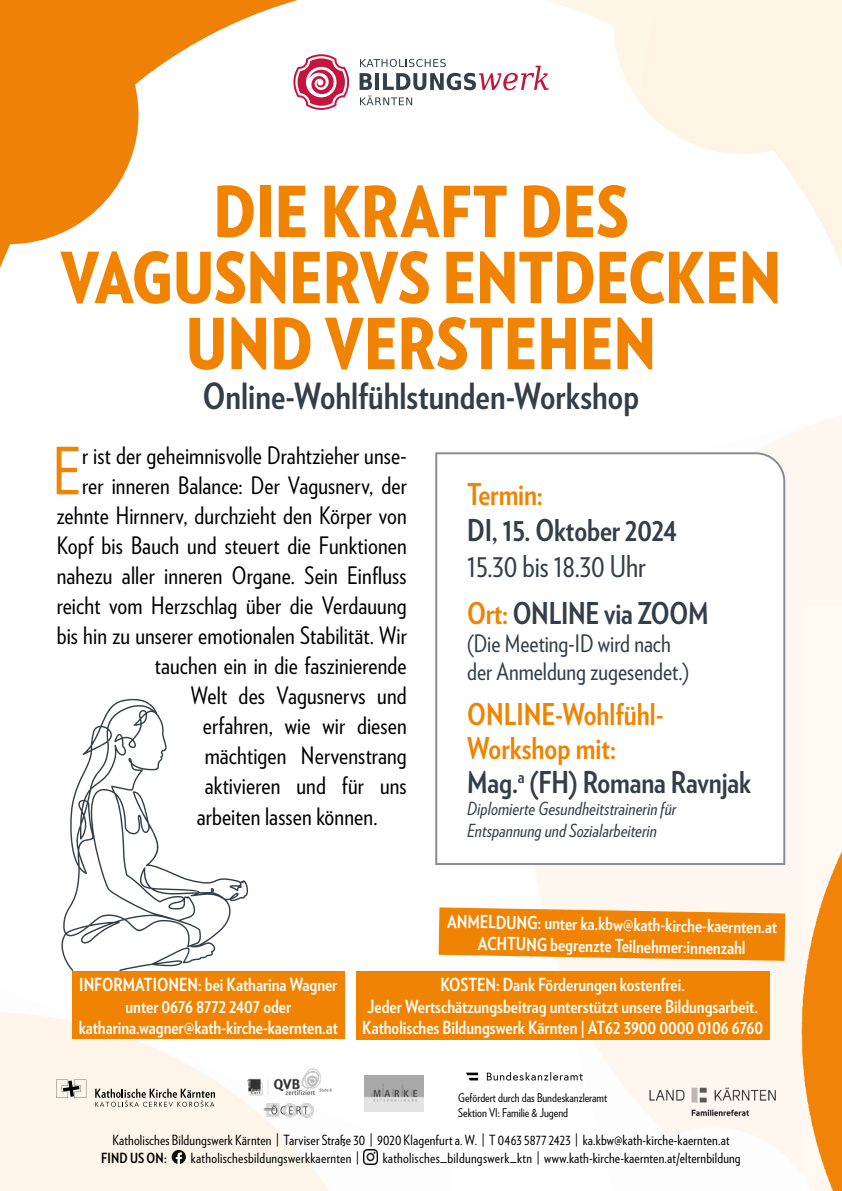
<style>
.page{position:relative;width:842px;height:1191px;background:#fff}
.page>*{position:absolute;margin:0;border:0;box-sizing:border-box;transform-origin:0 0}
.t1{font:900 70px/66px "Verlag Condensed";letter-spacing:-.005em;color:#f08301;text-align:center}
.t2{font:65px "Verlag Condensed";color:#f08301}
.t3{font:700 36px "Verlag Condensed";color:#323e48}
.t4{font:700 30px/34px "Verlag Condensed";letter-spacing:-.005em;color:#f08301}
.t5{font:30px/47.4px "Verlag Condensed";letter-spacing:-.005em;color:#323e48}
.t6{font:700 30px "Verlag Condensed";letter-spacing:-.005em;color:#323e48}
.t7{font:24px "Verlag Condensed";letter-spacing:.005em;color:#000}
.t8{font:24px/28px "Verlag Condensed";color:#323e48}
.t9{font:700 18px/21.6px "Verlag Condensed";color:#fff;text-align:center}
.t10{font:italic 18px/21.6px "Verlag Condensed";letter-spacing:.005em;color:#323e48}
.t11{font:14px "Verlag Condensed";letter-spacing:.01em;color:#000}
.t12{font:700 14px "Verlag Condensed";letter-spacing:.015em;color:#000}
.t13{font:12px/14.4px "Verlag Condensed";color:#000}
.s1{font-weight:700;color:#f08301}
.s2{font-weight:700}
.s3{color:#323e48}
</style>
<div class="page">
<img style="left:51px;top:0;width:212px;height:69px">
<img style="left:263px;top:0;width:35px;height:12px">
<img style="left:0;top:0;width:51px;height:268px">
<img style="left:6px;top:49px;width:150px;height:203px">
<img style="left:808px;top:192px;width:34px;height:65px">
<svg style="left:838px;top:257px;width:4px;height:10px"></svg>
<img style="left:0;top:988px;width:424px;height:203px">
<div style="left:790px;top:416px;width:52px;height:190px;background:#fdf7ef"></div>
<img style="left:514px;top:717px;width:287px;height:364px">
<img style="left:788px;top:714px;width:13px;height:57px">
<img style="left:597px;top:1077px;width:204px;height:97px">
<img style="left:801px;top:606px;width:41px;height:585px">
<img style="left:365px;top:1075px;width:58px;height:36px">
<div style="left:53px;top:1075px;width:165px;height:35px;background:#fdf5e9"></div>
<svg style="left:56px;top:1079px;width:30px;height:18px"></svg>
<svg style="left:95px;top:1088px;width:120px;height:18px"></svg>
<img style="left:641px;top:1085px;width:143px;height:35px">
<img style="left:244px;top:1062px;width:91px;height:61px">
<svg style="left:487px;top:1072px;width:96px;height:8px"></svg>
<svg style="left:466px;top:1072px;width:12px;height:8px"></svg>
<svg style="left:172px;top:1149px;width:14px;height:15px"></svg>
<img style="left:364px;top:1149px;width:14px;height:15px">
<svg style="left:360px;top:59px;width:189px;height:46px"></svg>
<svg style="left:293px;top:54px;width:56px;height:56px"></svg>
<svg style="left:61px;top:698px;width:187px;height:273px"></svg>
<svg style="left:435px;top:451px;width:351px;height:415px"></svg>
<svg style="left:439px;top:907px;width:346px;height:53px;background:#f18f1b"></svg>
<div style="left:356px;top:971px;width:414px;height:69px;background:#f08301"></div>
<div style="left:72px;top:971px;width:272px;height:68px;background:#f08301"></div>
<h1 class="t1" style="left:60px;top:176px;width:723px">DIE KRAFT DES<br>VAGUSNERVS ENTDECKEN<br>UND VERSTEHEN</h1>
<h3 class="t3" style="left:203px;top:369px;width:438px">Online-Wohlfühlstunden-Workshop</h3>
<h2 class="t2" style="left:52px;top:425px;width:31px">E</h2>
<p class="t7" style="left:82px;top:439px;width:326px">r ist der geheimnisvolle Drahtzieher unse-</p>
<p class="t7" style="left:82px;top:469px;width:326px">rer inneren Balance: Der Vagusnerv, der</p>
<p class="t7" style="left:57px;top:499px;width:352px">zehnte Hirnnerv, durchzieht den Körper von</p>
<p class="t7" style="left:57px;top:529px;width:352px">Kopf bis Bauch und steuert die Funktionen</p>
<p class="t7" style="left:57px;top:559px;width:352px">nahezu aller inneren Organe. Sein Einfluss</p>
<p class="t7" style="left:57px;top:589px;width:352px">reicht vom Herzschlag über die Verdauung</p>
<p class="t7" style="left:57px;top:619px;width:352px">bis hin zu unserer emotionalen Stabilität. Wir</p>
<p class="t7" style="left:155px;top:649px;width:254px">tauchen ein in die faszinierende</p>
<p class="t7" style="left:191px;top:679px;width:218px">Welt des Vagusnervs und</p>
<p class="t7" style="left:203px;top:709px;width:206px">erfahren, wie wir diesen</p>
<p class="t7" style="left:205px;top:739px;width:204px">mächtigen Nervenstrang</p>
<p class="t7" style="left:205px;top:769px;width:204px">aktivieren und für uns</p>
<p class="t7" style="left:197px;top:799px;width:182px">arbeiten lassen können.</p>
<p class="t4" style="left:467px;top:475px;width:77px">Termin:</p>
<p class="t6" style="left:467px;top:507px;width:211px">DI, 15. Oktober 2024</p>
<p class="t5" style="left:467px;top:541px;width:243px">15.30 bis 18.30 Uhr<br><span class="s1">Ort:</span> <span class="s2">ONLINE via ZOOM</span></p>
<p class="t8" style="left:467px;top:628px;width:223px">(Die Meeting-ID wird nach der Anmeldung zugesendet.)</p>
<p class="t4" style="left:467px;top:696px;width:285px">ONLINE-Wohlfühl-<br>Workshop mit:<br><span class="s3">Mag.</span><sup>a</sup> <span class="s3">(FH) Romana Ravnjak</span></p>
<p class="t10" style="left:467px;top:797px;width:211px">Diplomierte Gesundheitstrainerin für<br>Entspannung und Sozialarbeiterin</p>
<p class="t9" style="left:79px;top:973px;width:261px">INFORMATIONEN: bei Katharina Wagner unter 0676 8772 2407 oder katharina.wagner@kath-kirche-kaernten.at</p>
<p class="t9" style="left:447px;top:909px;width:331px;rotate:1deg">ANMELDUNG: unter ka.kbw@kath-kirche-kaernten.at<br>ACHTUNG begrenzte Teilnehmer:innenzahl</p>
<p class="t9" style="left:362px;top:973px;width:402px">KOSTEN: Dank Förderungen kostenfrei.<br>Jeder Wertschätzungsbeitrag unterstützt unsere Bildungsarbeit.<br>Katholisches Bildungswerk Kärnten | AT62 3900 0000 0106 6760</p>
<p class="t13" style="left:458px;top:1090px;width:150px">Gefördert durch das Bundeskanzleramt<br>Sektion VI: Familie &amp; Jugend</p>
<p class="t11" style="left:112px;top:1129px;width:619px">Katholisches Bildungswerk Kärnten | Tarviser Straße 30 | 9020 Klagenfurt a. W. | T 0463 5877 2423 | ka.kbw@kath-kirche-kaernten.at</p>
<p class="t12" style="left:101px;top:1147px;width:67px">FIND US ON:</p>
<p class="t11" style="left:191px;top:1147px;width:170px">katholischesbildungswerkkaernten |</p>
<p class="t11" style="left:383px;top:1147px;width:359px">katholisches_bildungswerk_ktn | www.kath-kirche-kaernten.at/elternbildung</p>
</div>
